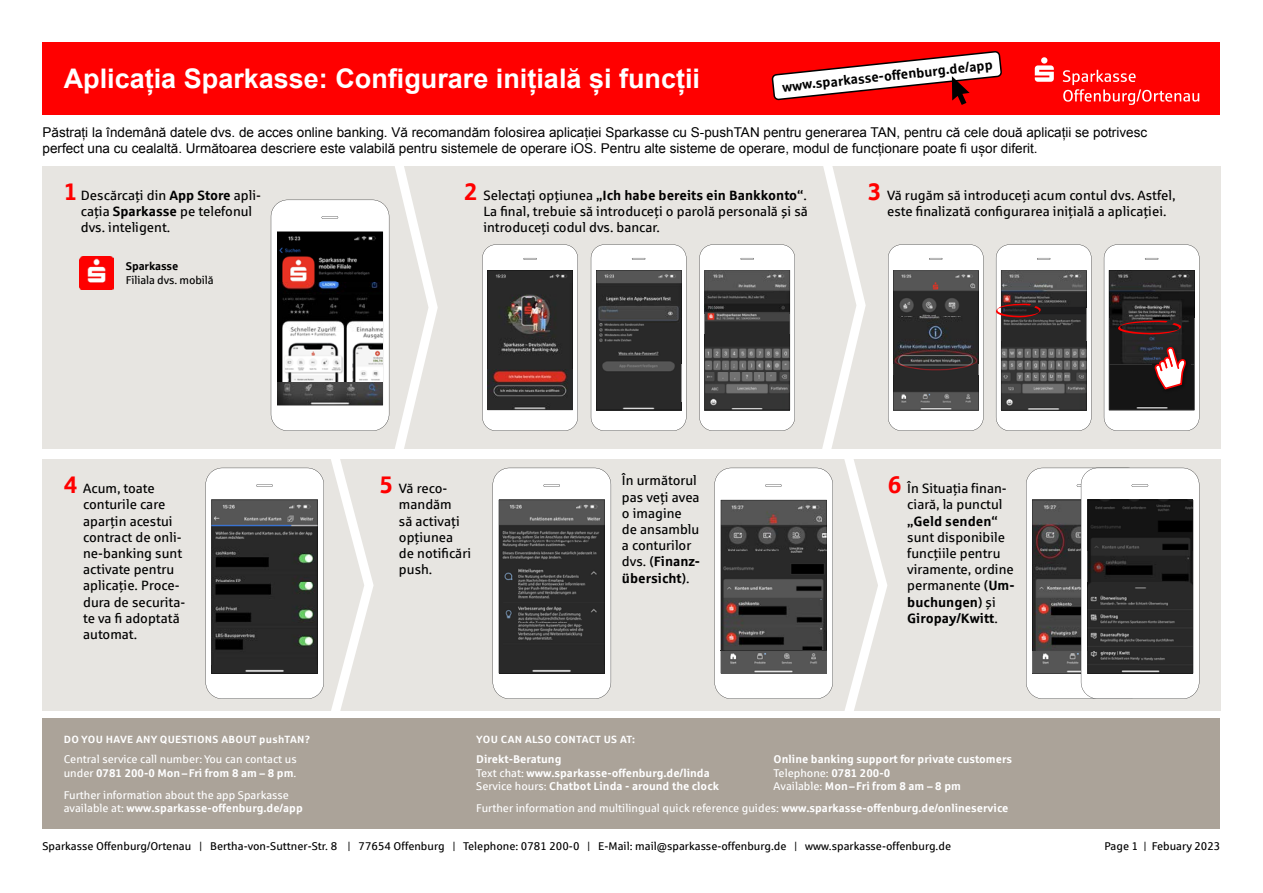
<style>
.page{position:relative;width:1263px;height:893px;background:#fff}
.page>*{position:absolute;margin:0;border:0;box-sizing:border-box;transform-origin:0 0}
.t1{font:700 27px "Arial";color:#fff}
.t2{font:13.5px/16.2px "Sparkasse Rg";color:#000}
.t3{font:13.5px/16.2px "Arial";color:#000}
.t4{font:700 13.5px "Sparkasse Rg";color:#000}
.t5{font:11.25px/13.5px "Sparkasse Rg";color:#fff}
.t6{font:11.25px "Sparkasse Rg";color:#000}
.t7{font:700 11.25px/13.5px "Sparkasse Rg";color:#fff}
.t8{font:700 11.25px "Sparkasse Rg";letter-spacing:-.01em;color:#000}
.t9{font:700 10.5px "Sparkasse Rg";letter-spacing:.025em;color:#fff}
.s1{font-weight:700;font-size:24px;color:#f00}
.s2{font-weight:700}
.s3{font-weight:400}
</style>
<div class="page">
<div style="left:43px;top:43px;width:1177px;height:72px;background:#f00"></div>
<div style="left:43px;top:166px;width:1178px;height:545px;background:#e7e5e1"></div>
<img style="left:79px;top:256px;width:35px;height:34px">
<div style="left:28px;top:449px;width:1225px;height:9px;background:#fff"></div>
<svg style="left:996px;top:244px;width:95px;height:187px;background:#7f7d7d"></svg>
<svg style="left:1104px;top:244px;width:95px;height:187px;background:#736c6d"></svg>
<svg style="left:482px;top:244px;width:96px;height:187px;background:#838180"></svg>
<img style="left:487px;top:369px;width:86px;height:41px">
<svg style="left:591px;top:244px;width:95px;height:187px;background:#747474"></svg>
<svg style="left:206px;top:166px;width:232px;height:545px"></svg>
<svg style="left:493px;top:468px;width:118px;height:231px;background:#787878"></svg>
<svg style="left:699px;top:166px;width:284px;height:545px"></svg>
<svg style="left:1026px;top:468px;width:173px;height:231px;background:#717070"></svg>
<svg style="left:771px;top:51px;width:231px;height:54px"></svg>
<svg style="left:1035px;top:57px;width:164px;height:48px"></svg>
<div style="left:43px;top:718px;width:1177px;height:111px;background:#aba399"></div>
<p class="t4" style="left:781px;top:78px;width:213px;rotate:-6deg">www.sparkasse-offenburg.de/app</p>
<h1 class="t1" style="left:64px;top:61px;width:638px">Aplicația Sparkasse: Configurare inițială și funcții</h1>
<p class="t3" style="left:43px;top:124px;width:1106px">Păstrați la îndemână datele dvs. de acces online banking. Vă recomandăm folosirea aplicației Sparkasse cu S-pushTAN pentru generarea TAN, pentru că cele două aplicații se potrivesc perfect una cu cealaltă. Următoarea descriere este valabilă pentru sistemele de operare iOS. Pentru alte sisteme de operare, modul de funcționare poate fi ușor diferit.</p>
<p class="t2" style="left:81px;top:187px;width:182px;text-indent:-17px"><span class="s1">1</span> Descărcați din <span class="s2">App Store</span> apli&shy;cația <span class="s2">Sparkasse</span> pe telefonul dvs. inteligent.</p>
<p class="t8" style="left:126px;top:259px;width:54px">Sparkasse</p>
<p class="t6" style="left:126px;top:273px;width:89px">Filiala dvs. mobilă</p>
<p class="t2" style="left:483px;top:187px;width:326px;text-align:justify;text-indent:-19px"><span class="s1">2</span> Selectați opțiunea <span class="s2">„Ich habe bereits ein Bankkonto“</span>.<br>La final, trebuie să introduceți o parolă personală și să introduceți codul dvs. bancar.</p>
<p class="t2" style="left:887px;top:187px;width:290px;text-indent:-19px"><span class="s1">3</span> Vă rugăm să introduceți acum contul dvs. Astfel, este finalizată configurarea inițială a aplicației.</p>
<p class="t2" style="left:622px;top:472px;width:80px">În următorul pas veți avea o imagine de ansamblu a conturilor dvs. (<span class="s2">Finanz&shy;übersicht</span>).</p>
<p class="t2" style="left:83px;top:480px;width:104px;text-indent:-19px"><span class="s1">4</span> Acum, toate conturile care aparțin acestui contract de onli&shy;ne-banking sunt activate pentru aplicație. Proce&shy;dura de securita&shy;te va fi adoptată automat.</p>
<p class="t2" style="left:907px;top:480px;width:101px;text-indent:-19px"><span class="s1">6</span> În Situația finan&shy;ciară, la punctul</p>
<p class="t2" style="left:399px;top:480px;width:74px;text-indent:-19px"><span class="s1">5</span> Vă reco&shy;mandăm<br>să activați opțiunea de notificări push.</p>
<p class="t4" style="left:907px;top:512px;width:92px">„Geld senden“</p>
<p class="t2" style="left:907px;top:529px;width:109px">sunt disponibile funcțiile pentru viramente, ordine permanente (<span class="s2">Um&shy;buchungen</span>) și<br><span class="s2">Giropay/Kwitt</span>.</p>
<p class="t9" style="left:64px;top:732px;width:248px">DO YOU HAVE ANY QUESTIONS ABOUT pushTAN?</p>
<p class="t5" style="left:64px;top:752px;width:235px">Central service call number: You can contact us under <span class="s2">0781 200-0 Mon – Fri from 8 am – 8 pm</span>.</p>
<p class="t5" style="left:64px;top:788px;width:240px">Further information about the app Sparkasse available at: <span class="s2">www.sparkasse-offenburg.de/app</span></p>
<p class="t9" style="left:476px;top:732px;width:160px">YOU CAN ALSO CONTACT US AT:</p>
<p class="t7" style="left:476px;top:752px;width:244px">Direkt-Beratung<br><span class="s3">Text chat:</span> www.sparkasse-offenburg.de/linda<br><span class="s3">Service hours:</span> Chatbot Linda - around the clock</p>
<p class="t7" style="left:774px;top:752px;width:240px">Online banking support for private customers<br><span class="s3">Telephone:</span> 0781 200-0<br><span class="s3">Available:</span> Mon – Fri from 8 am – 8 pm</p>
<p class="t5" style="left:476px;top:801px;width:534px">Further information and multilingual quick reference guides: <span class="s2">www.sparkasse-offenburg.de/onlineservice</span></p>
<p class="t6" style="left:43px;top:839px;width:910px">Sparkasse Offenburg/Ortenau | Bertha-von-Suttner-Str. 8 | 77654 Offenburg | Telephone: 0781 200-0 | E-Mail: mail@sparkasse-offenburg.de | www.sparkasse-offenburg.de</p>
<p class="t6" style="left:1104px;top:839px;width:117px">Page 1 | Febuary 2023</p>
</div>
